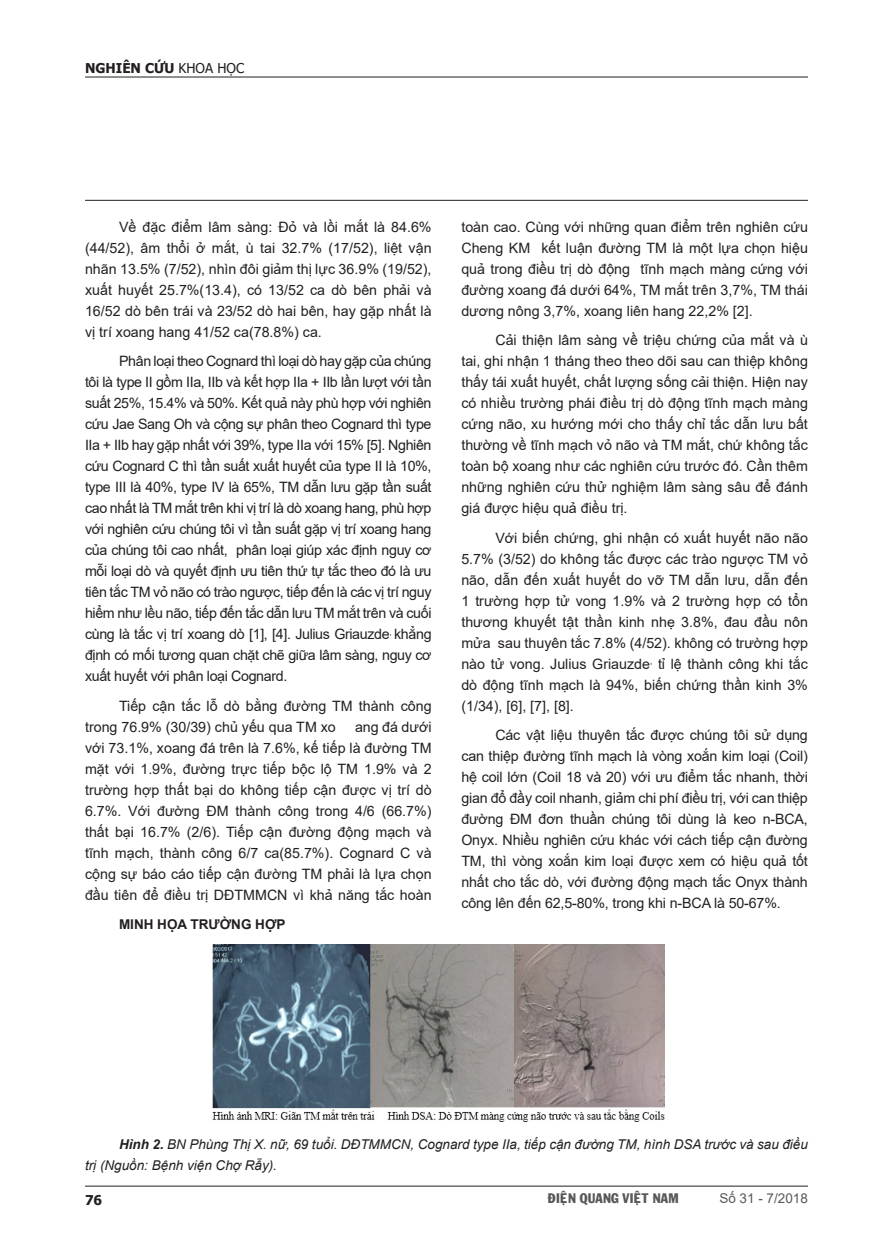
<style>
.page{position:relative;width:893px;height:1255px;background:#fff}
.page>*{position:absolute;margin:0;border:0;box-sizing:border-box;transform-origin:0 0}
.chubai{font:14.25px/21px "Arial";color:#231f20;text-align:justify}
.chubai-2{font:italic 13.5px/21px "Arial";color:#231f20}
.t1{font:700 13.5px "Tahoma";color:#231f20}
.t2{font:13.5px "VNI Franko";color:#57585a}
.chubai-3{font:700 13.5px "Arial";color:#231f20}
.t3{font:13.5px "Arial";color:#57585a}
.s1{font-weight:400}
.s2{font-weight:700}
</style>
<div class="page">
<hr style="left:85px;top:1185px;width:723px;height:1px;background:#231f20">
<hr style="left:85px;top:77px;width:723px;height:1px;background:#231f20">
<hr style="left:85px;top:200px;width:723px;height:1px;background:#231f20">
<img style="left:212px;top:944px;width:453px;height:178px">
<p class="t1" style="left:85px;top:59px;width:161px">NGHIÊN CỨU <span class="s1">KHOA HỌC</span></p>
<p class="chubai" style="left:85px;top:216px;width:348px;text-indent:34px">Về đặc điểm lâm sàng: Đỏ và lồi mắt là 84.6% (44/52), âm thổi ở mắt, ù tai 32.7% (17/52), liệt vận nhãn 13.5% (7/52), nhìn đôi giảm thị lực 36.9% (19/52), xuất huyết 25.7%(13.4), có 13/52 ca dò bên phải và 16/52 dò bên trái và 23/52 dò hai bên, hay gặp nhất là vị trí xoang hang 41/52 ca(78.8%) ca.</p>
<p class="chubai" style="left:85px;top:350px;width:348px;text-indent:34px">Phân loại theo Cognard thì loại dò hay gặp của chúng tôi là type II gồm IIa, IIb và kết hợp IIa + IIb lần lượt với tần suất 25%, 15.4% và 50%. Kết quả này phù hợp với nghiên cứu Jae Sang Oh và cộng sự phân theo Cognard thì type IIa + IIb hay gặp nhất với 39%, type IIa với 15% [5]. Nghiên cứu Cognard C thì tần suất xuất huyết của type II là 10%, type III là 40%, type IV là 65%, TM dẫn lưu gặp tần suất cao nhất là TM mắt trên khi vị trí là dò xoang hang, phù hợp với nghiên cứu chúng tôi vì tần suất gặp vị trí xoang hang của chúng tôi cao nhất, phân loại giúp xác định nguy cơ mỗi loại dò và quyết định ưu tiên thứ tự tắc theo đó là ưu tiên tắc TM vỏ não có trào ngược, tiếp đến là các vị trí nguy hiểm như lều não, tiếp đến tắc dẫn lưu TM mắt trên và cuối cùng là tắc vị trí xoang dò [1], [4]. Julius Griauzde<sup>,</sup> khẳng định có mối tương quan chặt chẽ giữa lâm sàng, nguy cơ xuất huyết với phân loại Cognard.</p>
<p class="chubai" style="left:85px;top:695px;width:348px;text-indent:34px">Tiếp cận tắc lỗ dò bằng đường TM thành công trong 76.9% (30/39) chủ yếu qua TM xo</p>
<p class="chubai" style="left:85px;top:716px;width:348px;text-indent:270px">ang đá dưới với 73.1%, xoang đá trên là 7.6%, kế tiếp là đường TM mặt với 1.9%, đường trực tiếp bộc lộ TM 1.9% và 2 trường hợp thất bại do không tiếp cận được vị trí dò 6.7%. Với đường ĐM thành công trong 4/6 (66.7%) thất bại 16.7% (2/6). Tiếp cận đường động mạch và tĩnh mạch, thành công 6/7 ca(85.7%). Cognard C và cộng sự báo cáo tiếp cận đường TM phải là lựa chọn đầu tiên để điều trị DĐTMMCN vì khả năng tắc hoàn</p>
<p class="chubai-3" style="left:119px;top:915px;width:168px">MINH HỌA TRƯỜNG HỢP</p>
<p class="chubai" style="left:461px;top:216px;width:348px">toàn cao. Cùng với những quan điểm trên nghiên cứu Cheng KM kết luận đường TM là một lựa chọn hiệu quả trong điều trị dò động tĩnh mạch màng cứng với đường xoang đá dưới 64%, TM mắt trên 3,7%, TM thái dương nông 3,7%, xoang liên hang 22,2% [2].</p>
<p class="chubai" style="left:461px;top:329px;width:348px;text-indent:34px">Cải thiện lâm sàng về triệu chứng của mắt và ù tai, ghi nhận 1 tháng theo theo dõi sau can thiệp không thấy tái xuất huyết, chất lượng sống cải thiện. Hiện nay có nhiều trường phái điều trị dò động tĩnh mạch màng cứng não, xu hướng mới cho thấy chỉ tắc dẫn lưu bất thường về tĩnh mạch vỏ não và TM mắt, chứ không tắc toàn bộ xoang như các nghiên cứu trước đó. Cần thêm những nghiên cứu thử nghiệm lâm sàng sâu để đánh giá được hiệu quả điều trị.</p>
<p class="chubai" style="left:461px;top:527px;width:348px;text-indent:34px">Với biến chứng, ghi nhận có xuất huyết não não 5.7% (3/52) do không tắc được các trào ngược TM vỏ não, dẫn đến xuất huyết do vỡ TM dẫn lưu, dẫn đến 1 trường hợp tử vong 1.9% và 2 trường hợp có tổn thương khuyết tật thần kinh nhẹ 3.8%, đau đầu nôn mửa sau thuyên tắc 7.8% (4/52). không có trường hợp nào tử vong. Julius Griauzde<sup>,</sup> tỉ lệ thành công khi tắc dò động tĩnh mạch là 94%, biến chứng thần kinh 3% (1/34), [6], [7], [8].</p>
<p class="chubai" style="left:461px;top:724px;width:348px;text-indent:34px">Các vật liệu thuyên tắc được chúng tôi sử dụng can thiệp đường tĩnh mạch là vòng xoắn kim loại (Coil) hệ coil lớn (Coil 18 và 20) với ưu điểm tắc nhanh, thời gian đổ đầy coil nhanh, giảm chi phí điều trị, với can thiệp đường ĐM đơn thuần chúng tôi dùng là keo n-BCA, Onyx. Nhiều nghiên cứu khác với cách tiếp cận đường TM, thì vòng xoắn kim loại được xem có hiệu quả tốt nhất cho tắc dò, với đường động mạch tắc Onyx thành công lên đến 62,5-80%, trong khi n-BCA là 50-67%.</p>
<p class="chubai-2" style="left:85px;top:1133px;width:724px;text-indent:34px"><span class="s2">Hình 2.</span> BN Phùng Thị X. nữ, 69 tuổi. DĐTMMCN, Cognard type IIa, tiếp cận đường TM, hình DSA trước và sau điều trị (Nguồn: Bệnh viện Chợ Rẫy).</p>
<p class="t1" style="left:85px;top:1190px;width:19px">76</p>
<p class="t2" style="left:548px;top:1187px;width:132px">ÑIEÄN QUANG VIEÄT NAM</p>
<p class="t3" style="left:719px;top:1188px;width:90px">Số 31 - 7/2018</p>
</div>
